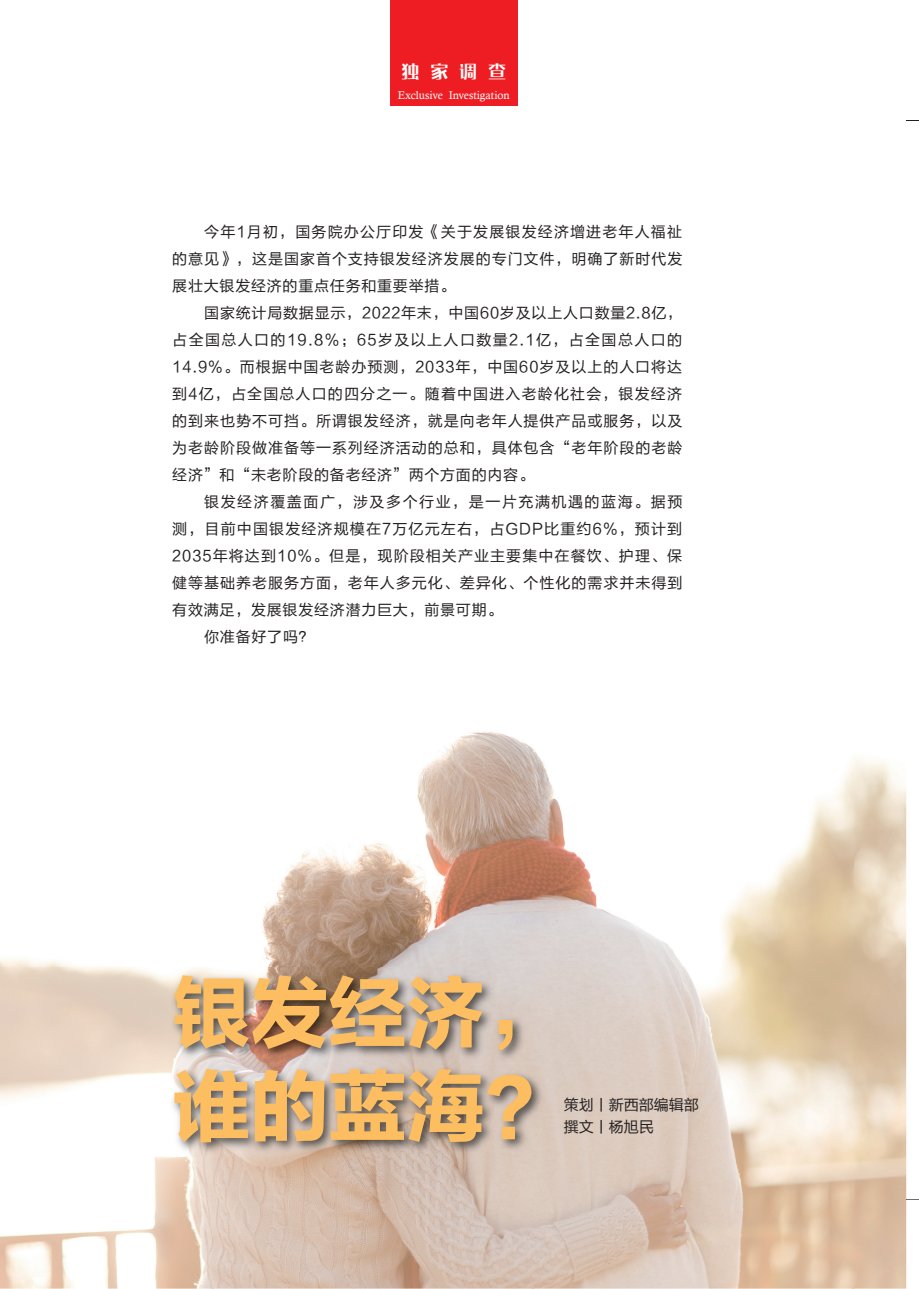
<style>
.page{position:relative;width:919px;height:1289px;background:#fff}
.page>*{position:absolute;margin:0;border:0;box-sizing:border-box;transform-origin:0 0}
.t1{font:78px/93.6px "FZLTDHK GBK1 0";color:#fdbe61}
.t2{font:18px "Benmo Chenhei";color:#fff}
.t3{font:15px/27px "FZLTHK GBK1 0";letter-spacing:.065em;color:#231f20;text-align:justify}
.t4{font:15px "FZLTHK GBK1 0";letter-spacing:.1em;color:#231f20}
.t5{font:15px/22.5px "FZLTHK GBK1 0";color:#231f20}
.t6{font:11.25px "Calisto";color:#fff}
</style>
<div class="page">
<img style="left:0;top:5px;width:852px;height:962px">
<img style="left:0;top:967px;width:213px;height:321px">
<img style="left:267px;top:967px;width:586px;height:53px">
<img style="left:533px;top:1020px;width:320px;height:268px">
<img style="left:213px;top:1156px;width:320px;height:132px">
<img style="left:169px;top:970px;width:376px;height:186px">
<svg style="left:906px;top:1199px;width:12px;height:1px"></svg>
<svg style="left:906px;top:120px;width:12px;height:1px"></svg>
<div style="left:390px;top:0;width:127px;height:105px;background:#ee1d23"></div>
<p class="t2" style="left:401px;top:61px;width:106px">独家调查</p>
<p class="t6" style="left:398px;top:88px;width:113px">Exclusive Investigation</p>
<p class="t3" style="left:172px;top:218px;width:511px;text-indent:32px">今年1月初，国务院办公厅印发《关于发展银发经济增进老年人福祉的意见》，这是国家首个支持银发经济发展的专门文件，明确了新时代发展壮大银发经济的重点任务和重要举措。</p>
<p class="t3" style="left:172px;top:299px;width:511px;text-indent:32px">国家统计局数据显示，2022年末，中国60岁及以上人口数量2.8亿，占全国总人口的19.8%；65岁及以上人口数量2.1亿，占全国总人口的14.9%。而根据中国老龄办预测，2033年，中国60岁及以上的人口将达到4亿，占全国总人口的四分之一。随着中国进入老龄化社会，银发经济的到来也势不可挡。所谓银发经济，就是向老年人提供产品或服务，以及为老龄阶段做准备等一系列经济活动的总和，具体包含“老年阶段的老龄经济”和“未老阶段的备老经济”两个方面的内容。</p>
<p class="t4" style="left:204px;top:493px;width:479px">银发经济覆盖面广，涉及多个行业，是一片充满机遇的蓝海。据预</p>
<p class="t3" style="left:172px;top:515px;width:511px">测，目前中国银发经济规模在7万亿元左右，占GDP比重约6%，预计到</p>
<p class="t3" style="left:172px;top:542px;width:511px">2035年将达到10%。但是，现阶段相关产业主要集中在餐饮、护理、保</p>
<p class="t3" style="left:172px;top:569px;width:511px">健等基础养老服务方面，老年人多元化、差异化、个性化的需求并未得到</p>
<p class="t3" style="left:172px;top:596px;width:331px">有效满足，发展银发经济潜力巨大，前景可期。</p>
<p class="t3" style="left:204px;top:623px;width:111px">你准备好了吗？</p>
<h1 class="t1" style="left:172px;top:970px;width:391px">银发经济，谁的蓝海？</h1>
<p class="t5" style="left:563px;top:1093px;width:136px">策划丨新西部编辑部撰文丨杨旭民</p>
</div>
